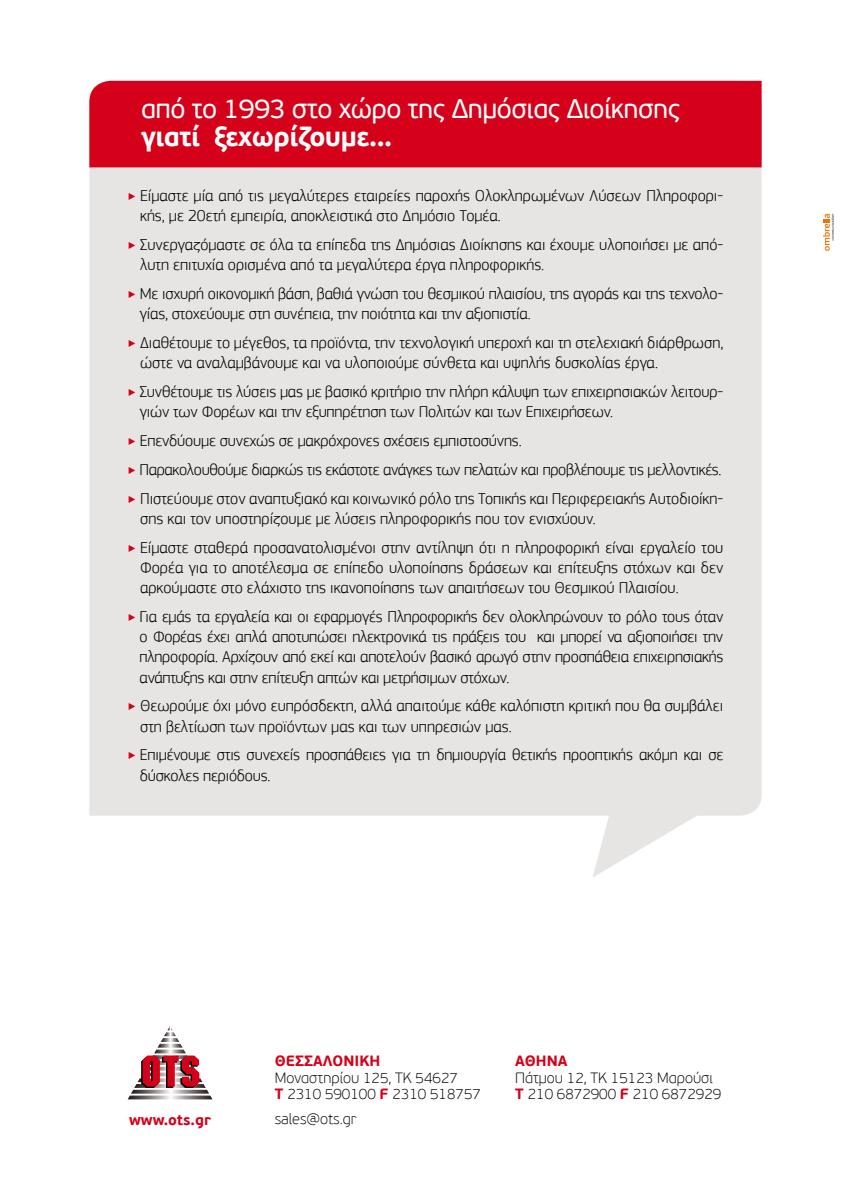
<style>
.page{position:relative;width:851px;height:1191px;background:#fff}
.page>*{position:absolute;margin:0;border:0;box-sizing:border-box;transform-origin:0 0}
.t1{font:27px "PF Beau Sans Pro";letter-spacing:-.02em;color:#fff}
.t2{font:700 27px "PF Beau Sans Pro";letter-spacing:-.02em;color:#fff}
.t3{font:300 16.5px/20.2px "PF Square Sans Pro";color:#000}
.t4{font:100 14.85px/16.4px "PF Beau Sans Pro";color:#000}
.t5{font:700 14.85px "PF Beau Sans Pro";color:#d50019}
.s1{color:#d50019}
.s2{font-weight:700;color:#d50019}
</style>
<div class="page">
<div style="left:89px;top:167px;width:672px;height:648px;background:#e7e4e4"></div>
<div style="left:89px;top:81px;width:672px;height:86px;background:#d50019"></div>
<svg style="left:592px;top:806px;width:120px;height:71px"></svg>
<svg style="left:823px;top:214px;width:10px;height:37px"></svg>
<svg style="left:128px;top:1026px;width:84px;height:73px"></svg>
<h1 class="t1" style="left:141px;top:93px;width:541px">από το 1993 στο χώρο της Δημόσιας Διοίκησης</h1>
<h1 class="t2" style="left:141px;top:120px;width:253px">γιατί ξεχωρίζουμε…</h1>
<p class="t3" style="left:140px;top:185px;width:584px;text-indent:-12px"><span class="s1">‣</span> Είμαστε μία από τις μεγαλύτερες εταιρείες παροχής Ολοκληρωμένων Λύσεων Πληροφορι&shy;κής, με 20ετή εμπειρία, αποκλειστικά στο Δημόσιο Τομέα.</p>
<p class="t3" style="left:140px;top:234px;width:584px;text-indent:-12px"><span class="s1">‣</span> Συνεργαζόμαστε σε όλα τα επίπεδα της Δημόσιας Διοίκησης και έχουμε υλοποιήσει με από&shy;λυτη επιτυχία ορισμένα από τα μεγαλύτερα έργα πληροφορικής.</p>
<p class="t3" style="left:140px;top:283px;width:585px;text-indent:-12px"><span class="s1">‣</span> Με ισχυρή οικονομική βάση, βαθιά γνώση του θεσμικού πλαισίου, της αγοράς και της τεχνολο&shy;γίας, στοχεύουμε στη συνέπεια, την ποιότητα και την αξιοπιστία.</p>
<p class="t3" style="left:140px;top:332px;width:584px;text-indent:-12px"><span class="s1">‣</span> Διαθέτουμε το μέγεθος, τα προϊόντα, την τεχνολογική υπεροχή και τη στελεχιακή διάρθρωση, ώστε να αναλαμβάνουμε και να υλοποιούμε σύνθετα και υψηλής δυσκολίας έργα.</p>
<p class="t3" style="left:140px;top:381px;width:585px;text-indent:-12px"><span class="s1">‣</span> Συνθέτουμε τις λύσεις μας με βασικό κριτήριο την πλήρη κάλυψη των επιχειρησιακών λειτουρ&shy;γιών των Φορέων και την εξυπηρέτηση των Πολιτών και των Επιχειρήσεων.</p>
<p class="t3" style="left:128px;top:426px;width:597px;line-height:28.8px"><span class="s1">‣</span> Επενδύουμε συνεχώς σε μακρόχρονες σχέσεις εμπιστοσύνης.<br><span class="s1">‣</span> Παρακολουθούμε διαρκώς τις εκάστοτε ανάγκες των πελατών και προβλέπουμε τις μελλοντικές. <span class="s1">‣</span> Πιστεύουμε στον αναπτυξιακό και κοινωνικό ρόλο της Τοπικής και Περιφερειακής Αυτοδιοίκη-</p>
<p class="t3" style="left:128px;top:504px;width:597px;line-height:28.8px;text-indent:12px">σης και τον υποστηρίζουμε με λύσεις πληροφορικής που τον ενισχύουν.<br><span class="s1">‣</span> Είμαστε σταθερά προσανατολισμένοι στην αντίληψη ότι η πληροφορική είναι εργαλείο του</p>
<p class="t3" style="left:140px;top:557px;width:584px">Φορέα για το αποτέλεσμα σε επίπεδο υλοποίησης δράσεων και επίτευξης στόχων και δεν αρκούμαστε στο ελάχιστο της ικανοποίησης των απαιτήσεων του Θεσμικού Πλαισίου.</p>
<p class="t3" style="left:140px;top:606px;width:585px;text-align:justify;text-indent:-12px"><span class="s1">‣</span> Για εμάς τα εργαλεία και οι εφαρμογές Πληροφορικής δεν ολοκληρώνουν το ρόλο τους όταν ο Φορέας έχει απλά αποτυπώσει ηλεκτρονικά τις πράξεις του και μπορεί να αξιοποιήσει την πληροφορία. Αρχίζουν από εκεί και αποτελούν βασικό αρωγό στην προσπάθεια επιχειρησιακής ανάπτυξης και στην επίτευξη απτών και μετρήσιμων στόχων.</p>
<p class="t3" style="left:140px;top:696px;width:584px;text-indent:-12px"><span class="s1">‣</span> Θεωρούμε όχι μόνο ευπρόσδεκτη, αλλά απαιτούμε κάθε καλόπιστη κριτική που θα συμβάλει στη βελτίωση των προϊόντων μας και των υπηρεσιών μας.</p>
<p class="t3" style="left:140px;top:745px;width:585px;text-indent:-12px"><span class="s1">‣</span> Επιμένουμε στις συνεχείς προσπάθειες για τη δημιουργία θετικής προοπτικής ακόμη και σε δύσκολες περιόδους.</p>
<p class="t5" style="left:129px;top:1110px;width:83px">www.ots.gr</p>
<p class="t5" style="left:275px;top:1052px;width:107px">Θεσσαλονίκη</p>
<p class="t4" style="left:275px;top:1069px;width:207px">Μοναστηρίου 125, TK 54627<br><span class="s2">T</span> 2310 590100 <span class="s2">F</span> 2310 518757</p>
<p class="t4" style="left:275px;top:1110px;width:83px">sales@ots.gr</p>
<p class="t5" style="left:515px;top:1052px;width:12px">Αθή</p>
<p class="t5" style="left:546px;top:1052px;width:22px">να</p>
<p class="t4" style="left:515px;top:1069px;width:207px">Πάτμου 12, TK 15123 Μαρούσι<br><span class="s2">T</span> 210 6872900 <span class="s2">F</span> 210 6872929</p>
</div>
